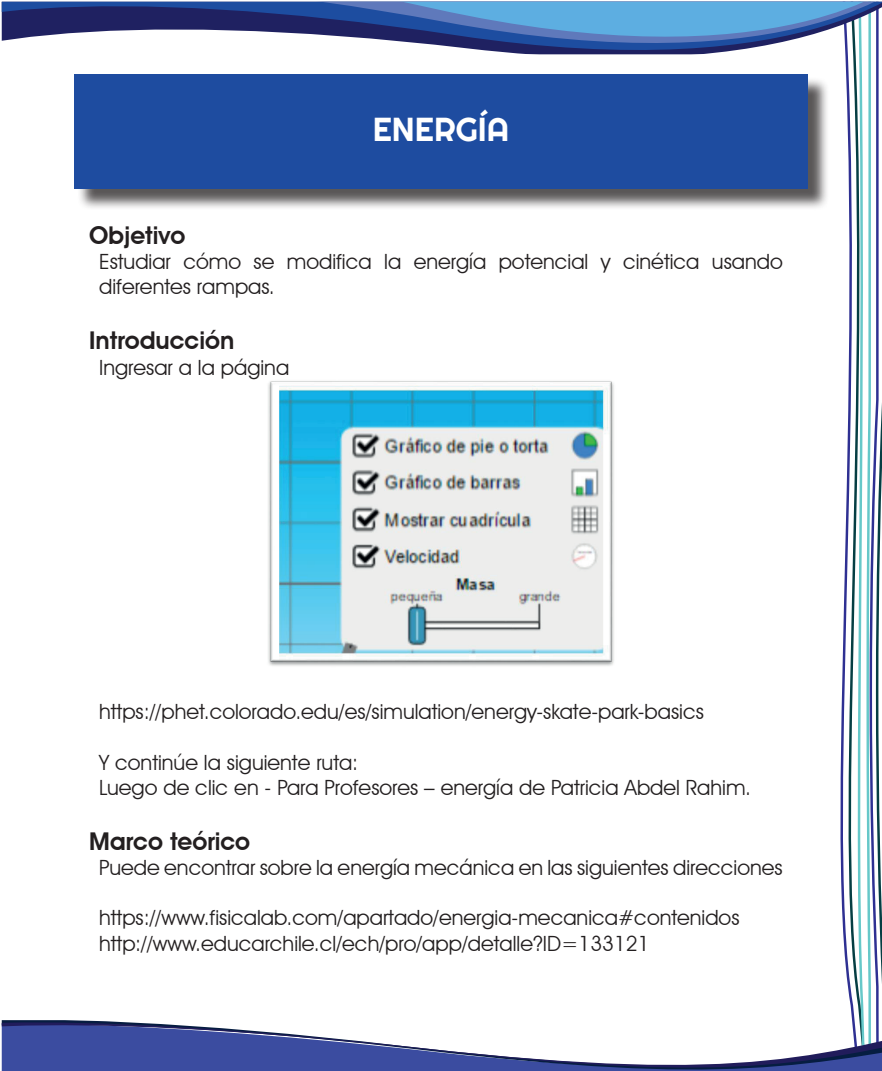
<style>
.page{position:relative;width:882px;height:1071px;background:#fff}
.page>*{position:absolute;margin:0;border:0;box-sizing:border-box;transform-origin:0 0}
.t1{font:33.25px "Righteous";color:#fff}
.t2{font:600 24.5px "Avant Garde IT Cby BT";color:#231f20}
.t3{font:21px/25.2px "Avant Garde IT Cby BT";color:#231f20}
</style>
<div class="page">
<svg style="left:880px;top:403px;width:2px;height:581px"></svg>
<svg style="left:840px;top:120px;width:40px;height:876px"></svg>
<svg style="left:853px;top:120px;width:19px;height:876px"></svg>
<svg style="left:846px;top:90px;width:33px;height:30px"></svg>
<svg style="left:2px;top:2px;width:880px;height:84px"></svg>
<svg style="left:2px;top:1006px;width:880px;height:65px"></svg>
<img style="left:268px;top:381px;width:346px;height:285px">
<div style="left:77px;top:77px;width:753px;height:133px;background:#231f20;opacity:.75"></div>
<div style="left:74px;top:74px;width:734px;height:115px;background:#1e4ca0"></div>
<h1 class="t1" style="left:373px;top:108px;width:138px">ENERGÍA</h1>
<p class="t2" style="left:89px;top:221px;width:97px">Objetivo</p>
<p class="t3" style="left:99px;top:249px;width:685px">Estudiar cómo se modifica la energía potencial y cinética usando diferentes rampas.</p>
<p class="t2" style="left:89px;top:326px;width:147px">Introducción</p>
<p class="t3" style="left:99px;top:354px;width:192px">Ingresar a la página</p>
<p class="t3" style="left:99px;top:699px;width:606px">https://phet.colorado.edu/es/simulation/energy-skate-park-basics</p>
<p class="t3" style="left:99px;top:749px;width:653px">Y continúe la siguiente ruta:<br>Luego de clic en - Para Profesores – energía de Patricia Abdel Rahim.</p>
<p class="t2" style="left:89px;top:826px;width:162px">Marco teórico</p>
<p class="t3" style="left:99px;top:855px;width:685px">Puede encontrar sobre la energía mecánica en las siguientes direcciones</p>
<p class="t3" style="left:99px;top:905px;width:642px">https://www.fisicalab.com/apartado/energia-mecanica#contenidos http://www.educarchile.cl/ech/pro/app/detalle?ID=133121</p>
</div>
